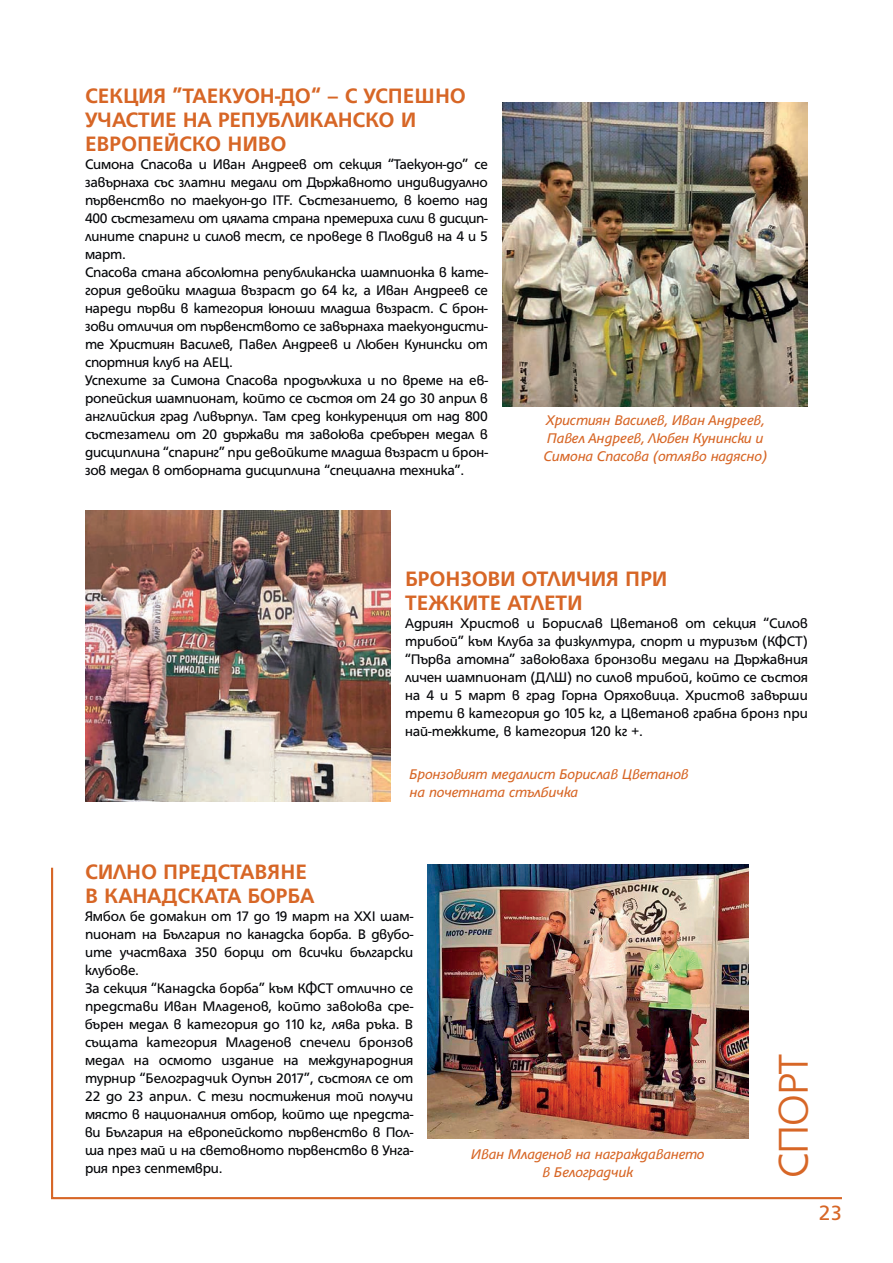
<style>
.page{position:relative;width:893px;height:1263px;background:#fff}
.page>*{position:absolute;margin:0;border:0;box-sizing:border-box;transform-origin:0 0}
.t1{font:300 45px "Grotesk HS Bg";color:#d76626}
.t2{font:700 22.5px/24px "Grotesk HS Bg";color:#d76626}
.t3{font:22.5px "Grotesk HS Bg";color:#d76626}
.t4{font:15px/18px "Grotesk HS Bg";letter-spacing:-.01em;color:#040508}
.t5{font:italic 15px/18px "Grotesk HS Bg";letter-spacing:-.01em;color:#d76626}
</style>
<div class="page">
<svg style="left:51px;top:865px;width:791px;height:335px"></svg>
<img style="left:85px;top:510px;width:305px;height:292px">
<img style="left:503px;top:103px;width:305px;height:304px">
<img style="left:427px;top:864px;width:321px;height:274px">
<h2 class="t2" style="left:85px;top:84px;width:366px;text-indent:147px">уон -до” – с успе шно участие на републикан</h2>
<h2 class="t2" style="left:85px;top:84px;width:15px">Секц</h2>
<h2 class="t2" style="left:138px;top:84px;width:64px">ия “Таек</h2>
<h2 class="t2" style="left:352px;top:108px;width:65px">ско и</h2>
<h2 class="t2" style="left:85px;top:132px;width:28px">европе</h2>
<h2 class="t2" style="left:164px;top:132px;width:121px">йско ниво</h2>
<p class="t4" style="left:85px;top:155px;width:404px">Симона Спасова и Иван Андреев от секция “Таекуон-до” се завърнаха със златни медали от Държавното индивидуално първенство по таекуон-до ITF. Състезанието, в което над 400 състезатели от цялата страна премериха сили в дисцип&shy;лините спаринг и силов тест, се проведе в Пловдив на 4 и 5 март.<br>Спасова стана абсолютна републиканска шампионка в кате&shy;гория девойки младша възраст до 64 кг, а Иван Андреев се нареди първи в категория юноши младша възраст. С брон&shy;зови отличия от първенството се завърнаха таекуондисти&shy;те Християн Василев, Павел Андреев и Любен Кунински от спортния клуб на АЕЦ.<br>Успехите за Симона Спасова продължиха и по време на ев&shy;ропейския шампионат, който се състоя от 24 до 30 април в английския град Ливърпул. Там сред конкуренция от над 800 състезатели от 20 държави тя завоюва сребърен медал в дисциплина “спаринг” при девойките младша възраст и брон&shy;зов медал в отборната дисциплина “специална техника”.</p>
<p class="t5" style="left:544px;top:412px;width:225px">Християн Василев, Иван Андреев,<br>Павел Андреев, Любен Кунински и<br>Симона Спасова (отляво надясно)</p>
<h2 class="t2" style="left:405px;top:566px;width:264px;text-indent:55px">зови отличия при те жките атлет и</h2>
<p class="t4" style="left:405px;top:614px;width:404px;text-align:justify">Адриян Христов и Борислав Цветанов от секция “Силов трибой” към Клуба за физкултура, спорт и туризъм (КФСТ) “Първа атомна” завоюваха бронзови медали на Държавния личен шампионат (ДЛШ) по силов трибой, който се състоя на 4 и 5 март в град Горна Оряховица. Христов завърши трети в категория до 105 кг, а Цветанов грабна бронз при най-тежките, в категория 120 кг +.</p>
<p class="t5" style="left:410px;top:766px;width:280px">Бронзовият медалист Борислав Цветанов на почетната стълбичка</p>
<h2 class="t2" style="left:405px;top:566px;width:17px">Брон</h2>
<h2 class="t2" style="left:85px;top:860px;width:49px">Силно</h2>
<h2 class="t2" style="left:163px;top:860px;width:118px">предста вяне</h2>
<h2 class="t2" style="left:85px;top:884px;width:34px">в кана</h2>
<h2 class="t2" style="left:162px;top:884px;width:42px">дската</h2>
<h2 class="t2" style="left:247px;top:884px;width:15px">борба</h2>
<p class="t4" style="left:85px;top:908px;width:330px">Ямбол бе домакин от 17 до 19 март на XXI шам&shy;пионат на България по канадска борба. В двубо&shy;ите участваха 350 борци от всички български клубове.<br>За секция “Канадска борба” към КФСТ отлично се представи Иван Младенов, който завоюва сре&shy;бърен медал в категория до 110 кг, лява ръка. В същата категория Младенов спечели бронзов медал на осмото издание на международния турнир “Белоградчик Оупън 2017”, състоял се от 22 до 23 април. С тези постижения той получи място в националния отбор, който ще предста&shy;ви България на европейското първенство в Пол&shy;ша през май и на световното първенство в Унга&shy;рия през септември.</p>
<p class="t5" style="left:471px;top:1145px;width:235px;text-align:center">Иван Младенов на награждаването в Белоградчик</p>
<h1 class="t1" style="left:769px;top:1178px;width:125px;rotate:-90deg">СПОРТ</h1>
<h2 class="t3" style="left:819px;top:1201px;width:25px">23</h2>
</div>
